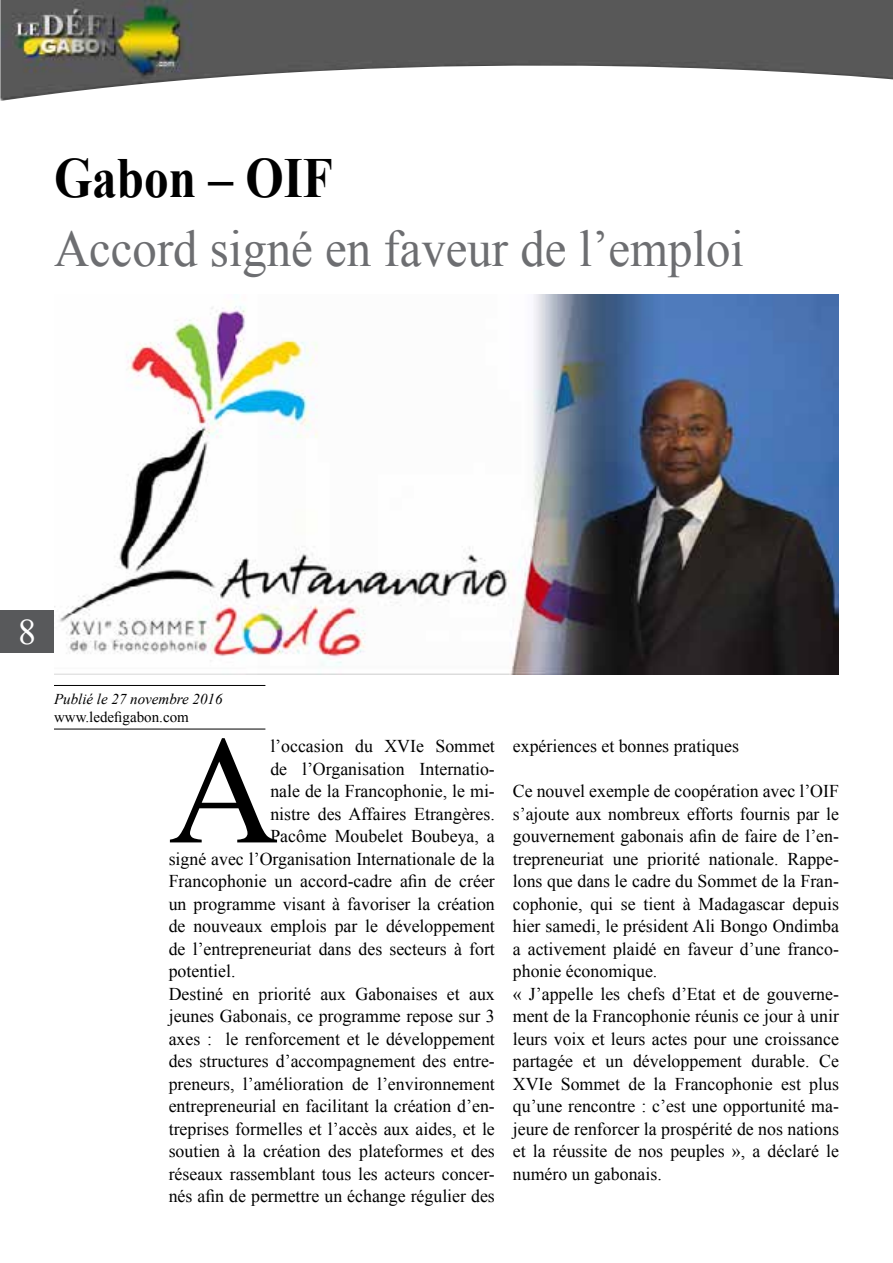
<style>
.page{position:relative;width:893px;height:1263px;background:#fff}
.page>*{position:absolute;margin:0;border:0;box-sizing:border-box;transform-origin:0 0}
.t1{font:153.9px "Times New Roman";color:#000}
.t2{font:700 56.55px "Times New Roman";color:#000;scale:.87 1}
.t3{font:51.45px "Times New Roman";color:#6d6e71;scale:.95 1}
.t4{font:36px "Times New Roman";color:#fff}
.t5{font:18px/22.5px "Times New Roman";color:#000}
.t6{font:italic 15px "Times New Roman";color:#000}
.t7{font:15px "Times New Roman";color:#000}
</style>
<div class="page">
<div style="left:0;top:610px;width:54px;height:43px;background:#58595b"></div>
<img style="left:0;top:0;width:893px;height:101px">
<img style="left:54px;top:294px;width:785px;height:380px">
<hr style="left:54px;top:729px;width:211px;height:1px;background:#000">
<hr style="left:54px;top:685px;width:211px;height:1px;background:#000">
<h2 class="t2" style="left:54px;top:137px;width:322px">Gabon – OIF</h2>
<h3 class="t3" style="left:54px;top:212px;width:728px">Accord signé en faveur de l’emploi</h3>
<h3 class="t4" style="left:18px;top:606px;width:19px">8</h3>
<p class="t6" style="left:54px;top:689px;width:170px">Publié le 27 novembre 2016</p>
<p class="t7" style="left:54px;top:706px;width:136px">www.ledefigabon.com</p>
<h1 class="t1" style="left:169px;top:682px;width:112px">A</h1>
<p class="t5" style="left:270px;top:734px;width:226px">l’occasion du XVIe Sommet</p>
<p class="t5" style="left:270px;top:757px;width:226px">de l’Organisation Internatio-</p>
<p class="t5" style="left:270px;top:779px;width:226px">nale de la Francophonie, le mi-</p>
<p class="t5" style="left:270px;top:802px;width:226px">nistre des Affaires Etrangères.</p>
<p class="t5" style="left:270px;top:824px;width:226px">Pacôme Moubelet Boubeya, a</p>
<p class="t5" style="left:169px;top:847px;width:328px">signé avec l’Organisation Internationale de la</p>
<p class="t5" style="left:169px;top:869px;width:328px">Francophonie un accord-cadre afin de créer</p>
<p class="t5" style="left:169px;top:892px;width:328px">un programme visant à favoriser la création</p>
<p class="t5" style="left:169px;top:914px;width:328px">de nouveaux emplois par le développement</p>
<p class="t5" style="left:169px;top:937px;width:328px">de l’entrepreneuriat dans des secteurs à fort</p>
<p class="t5" style="left:169px;top:959px;width:68px">potentiel.</p>
<p class="t5" style="left:169px;top:982px;width:328px">Destiné en priorité aux Gabonaises et aux</p>
<p class="t5" style="left:169px;top:1004px;width:328px">jeunes Gabonais, ce programme repose sur 3</p>
<p class="t5" style="left:169px;top:1027px;width:328px">axes : le renforcement et le développement</p>
<p class="t5" style="left:169px;top:1049px;width:328px">des structures d’accompagnement des entre-</p>
<p class="t5" style="left:169px;top:1072px;width:328px">preneurs, l’amélioration de l’environnement</p>
<p class="t5" style="left:169px;top:1094px;width:328px">entrepreneurial en facilitant la création d’en-</p>
<p class="t5" style="left:169px;top:1117px;width:328px">treprises formelles et l’accès aux aides, et le</p>
<p class="t5" style="left:169px;top:1139px;width:328px">soutien à la création des plateformes et des</p>
<p class="t5" style="left:169px;top:1162px;width:328px">réseaux rassemblant tous les acteurs concer-</p>
<p class="t5" style="left:169px;top:1184px;width:328px">nés afin de permettre un échange régulier des</p>
<p class="t5" style="left:513px;top:734px;width:228px">expériences et bonnes pratiques</p>
<p class="t5" style="left:513px;top:779px;width:328px">Ce nouvel exemple de coopération avec l’OIF s’ajoute aux nombreux efforts fournis par le gouvernement gabonais afin de faire de l’en&shy;trepreneuriat une priorité nationale. Rappe&shy;lons que dans le cadre du Sommet de la Fran&shy;cophonie, qui se tient à Madagascar depuis hier samedi, le président Ali Bongo Ondimba a activement plaidé en faveur d’une franco&shy;phonie économique.<br>« J’appelle les chefs d’Etat et de gouverne&shy;ment de la Francophonie réunis ce jour à unir leurs voix et leurs actes pour une croissance partagée et un développement durable. Ce XVIe Sommet de la Francophonie est plus qu’une rencontre : c’est une opportunité ma&shy;jeure de renforcer la prospérité de nos nations et la réussite de nos peuples », a déclaré le numéro un gabonais.</p>
</div>
